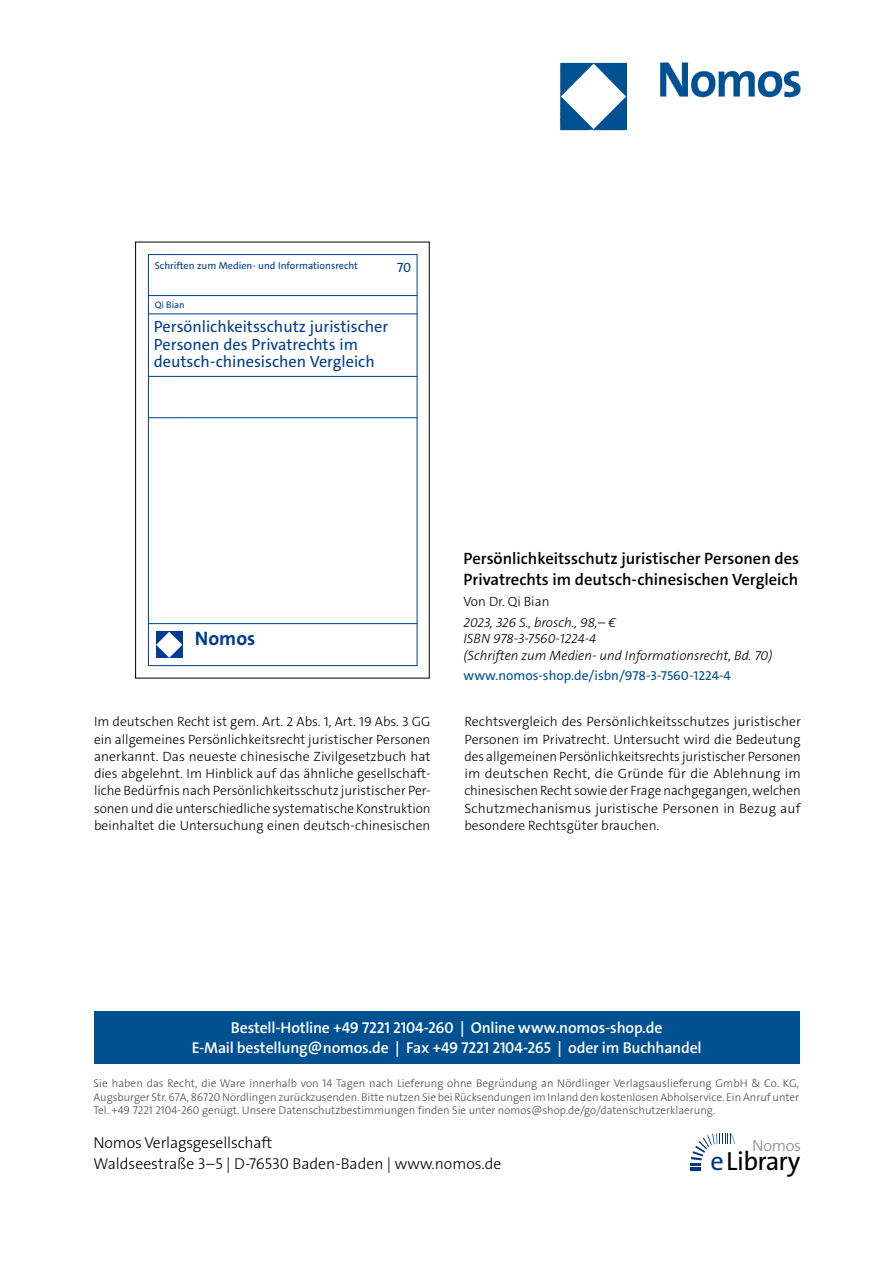
<style>
.page{position:relative;width:893px;height:1263px;background:#fff}
.page>*{position:absolute;margin:0;border:0;box-sizing:border-box;transform-origin:0 0}
.t1{font:26.4px "The Sans Os F";letter-spacing:-.03em;color:#000}
.t2{font:700 19.65px "The Sans C5";color:#003d90}
.t3{font:600 16.5px/21px "The Sans C5";color:#000}
.t4{font:16.35px/17.7px "The Sans C5";color:#003d90}
.t5{font:300 16.2px "The Sans Os F";letter-spacing:-.02em;color:#87888a}
.t6{font:600 15.75px/21px "The Sans Os F";letter-spacing:-.01em;color:#fff;text-align:center}
.t7{font:300 15.75px/21px "The Sans Os F";color:#000}
.t8{font:300 13.5px/17.2px "The Sans C5";color:#000;text-align:justify}
.t9{font:italic 300 13.5px/16.5px "The Sans C5";color:#000}
.t10{font:13.5px "The Sans C5";color:#005192}
.t11{font:13.5px "The Sans C5";color:#003d90}
.t12{font:300 11.25px/13.5px "The Sans Os F";color:#4b4b4d;text-align:justify}
.t13{font:10.2px "The Sans C5";color:#003d90}
.t14{font:9.45px "The Sans C5";color:#003d90}
.s1{color:#003882}
</style>
<div class="page">
<img style="left:559px;top:62px;width:242px;height:69px">
<div style="left:94px;top:1011px;width:705px;height:52px;background:#005192"></div>
<svg style="left:690px;top:1133px;width:45px;height:38px"></svg>
<div style="left:135px;top:242px;width:295px;height:436px;border:1px solid #000"></div>
<div style="left:148px;top:254px;width:269px;height:412px;border:1px solid #003d90"></div>
<hr style="left:148px;top:295px;width:269px;height:1px;background:#003d90">
<hr style="left:148px;top:376px;width:269px;height:1px;background:#003d90">
<hr style="left:148px;top:417px;width:269px;height:1px;background:#003d90">
<hr style="left:148px;top:623px;width:269px;height:1px;background:#003d90">
<div style="left:156px;top:631px;width:27px;height:27px;background:#003d90"></div>
<svg style="left:156px;top:632px;width:26px;height:26px"></svg>
<hr style="left:148px;top:313px;width:269px;height:1px;background:#003d90">
<p class="t13" style="left:155px;top:259px;width:205px">Schriften zum Medien- und Informationsrecht</p>
<p class="t11" style="left:397px;top:259px;width:16px">70</p>
<p class="t14" style="left:155px;top:299px;width:31px">Qi Bian</p>
<p class="t4" style="left:154px;top:318px;width:236px">Persönlichkeitsschutz juristischer<br>Personen des Privatrechts im deutsch-chinesischen Vergleich</p>
<h2 class="t2" style="left:195px;top:625px;width:62px">Nomos</h2>
<p class="t3" style="left:463px;top:548px;width:337px">Persönlichkeitsschutz juristischer Personen des<br>Privatrechts im deutsch-chinesischen Vergleich</p>
<p class="t8" style="left:463px;top:593px;width:88px">Von Dr. Qi Bian</p>
<p class="t9" style="left:463px;top:614px;width:310px">2023, 326 S., brosch., 98,– €<br>ISBN 978-3-7560-1224-4<br>(Schriften zum Medien- und Informationsrecht, Bd. 70)</p>
<p class="t10" style="left:463px;top:667px;width:269px">www.nomos-shop.de/isbn/978-3-7560-1224-4</p>
<p class="t8" style="left:94px;top:713px;width:338px">Im deutschen Recht ist gem. Art. 2 Abs. 1, Art. 19 Abs. 3 GG ein allgemeines Persönlichkeitsrecht juristischer Personen anerkannt. Das neueste chinesische Zivilgesetzbuch hat dies abgelehnt. Im Hinblick auf das ähnliche gesellschaft&shy;liche Bedürfnis nach Persönlichkeitsschutz juristischer Per&shy;sonen und die unterschiedliche systematische Konstruktion beinhaltet die Untersuchung einen deutsch-chinesischen</p>
<p class="t8" style="left:464px;top:713px;width:338px">Rechtsvergleich des Persönlichkeitsschutzes juristischer Personen im Privatrecht. Untersucht wird die Bedeutung des allgemeinen Persönlichkeitsrechts juristischer Personen im deutschen Recht, die Gründe für die Ablehnung im chinesischen Recht sowie der Frage nachgegangen, welchen Schutzmechanismus juristische Personen in Bezug auf besondere Rechtsgüter brauchen.</p>
<p class="t6" style="left:192px;top:1017px;width:511px">Bestell-Hotline +49 7221 2104-260 | Online www.nomos-shop.de<br>E-Mail bestellung@nomos.de | Fax +49 7221 2104-265 | oder im Buchhandel</p>
<p class="t12" style="left:94px;top:1077px;width:707px">Sie haben das Recht, die Ware innerhalb von 14 Tagen nach Lieferung ohne Begründung an Nördlinger Verlagsauslieferung GmbH &amp; Co. KG, Augsburger Str. 67A, 86720 Nördlingen zurückzusenden. Bitte nutzen Sie bei Rücksendungen im Inland den kostenlosen Abholservice. Ein Anruf unter Tel. +49 7221 2104-260 genügt. Unsere Datenschutzbestimmungen finden Sie unter nomos@shop.de/go/datenschutzerklaerung.</p>
<p class="t7" style="left:94px;top:1133px;width:409px">Nomos Verlagsgesellschaft<br>Waldseestraße 3–5 | D-76530 Baden-Baden | www.nomos.de</p>
<p class="t5" style="left:752px;top:1135px;width:51px">Nomos</p>
<h1 class="t1" style="left:710px;top:1151px;width:91px"><span class="s1">e</span>Library</h1>
</div>
